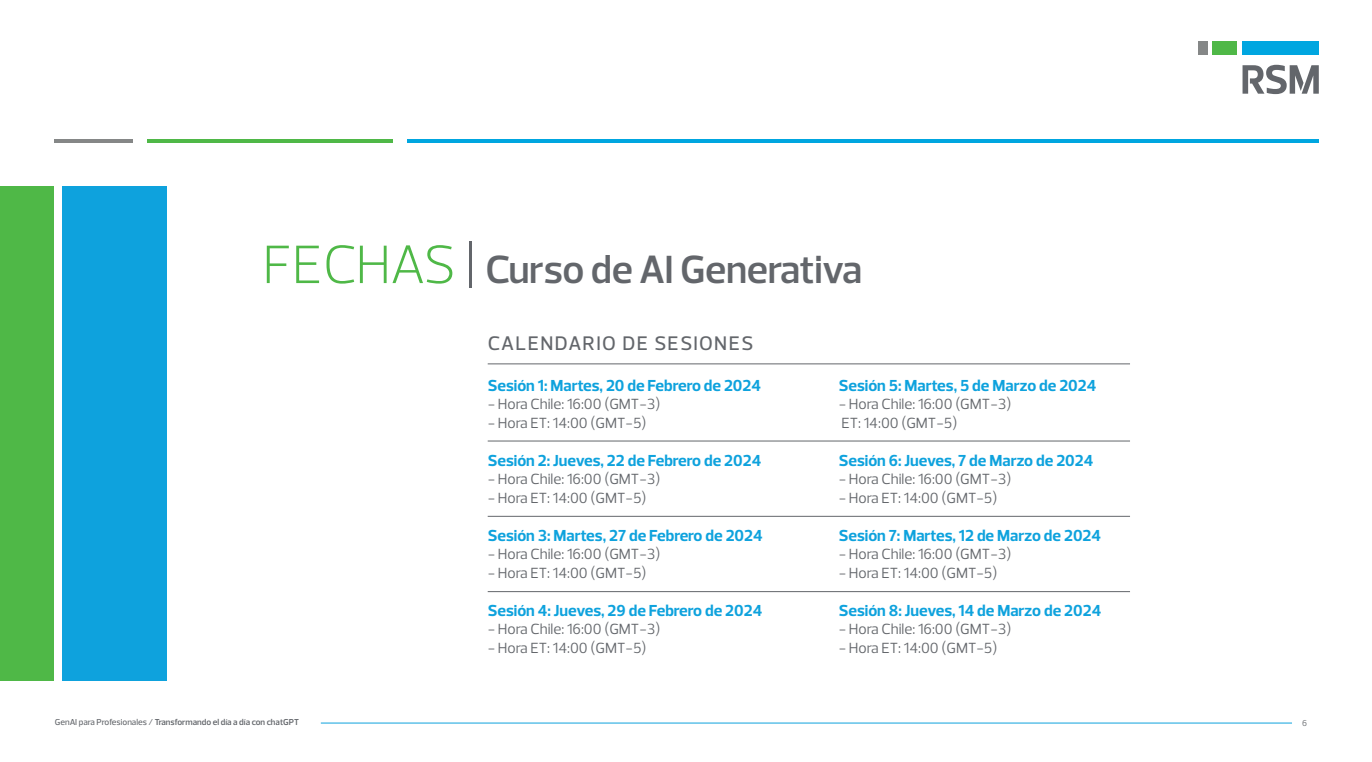
<style>
.page{position:relative;width:1372px;height:762px;background:#fff}
.page>*{position:absolute;margin:0;border:0;box-sizing:border-box;transform-origin:0 0}
.t1{font:600 40px "Prelo";letter-spacing:-.01em;color:#63666b}
.t2{font:500 20px "Prelo";letter-spacing:.065em;color:#63666b}
.t3{font:700 16.25px "Prelo";color:#0ea2dd}
.t4{font:15px "Prelo";color:#63666b}
.t5{font:600 8.75px "Prelo";color:#63666b}
.t6{font:8.75px "Prelo";color:#63666b}
.s1{font-weight:300;font-size:55px;color:#4fb847}
.s2{font-weight:400;font-size:53.25px}
.s3{font-weight:500}
</style>
<div class="page">
<hr style="left:321px;top:723px;width:970px;height:1px;background:#0ea2dd">
<div style="left:1242px;top:42px;width:76px;height:13px;background:#00a6e0"></div>
<div style="left:1197px;top:42px;width:10px;height:13px;background:#858787"></div>
<div style="left:1212px;top:42px;width:24px;height:13px;background:#4fb847"></div>
<svg style="left:1242px;top:65px;width:76px;height:29px"></svg>
<div style="left:62px;top:186px;width:105px;height:494px;background:#0ea2dd"></div>
<div style="left:0;top:186px;width:53px;height:494px;background:#4fb847"></div>
<hr style="left:54px;top:139px;width:78px;height:4px;background:#858787">
<hr style="left:147px;top:139px;width:245px;height:4px;background:#4fb847">
<hr style="left:408px;top:139px;width:910px;height:4px;background:#00a6e0">
<hr style="left:487px;top:363px;width:642px;height:1px;background:#63666b">
<hr style="left:487px;top:441px;width:642px;height:1px;background:#63666b">
<hr style="left:487px;top:516px;width:642px;height:1px;background:#63666b">
<hr style="left:487px;top:591px;width:642px;height:1px;background:#63666b">
<p class="t1" style="left:262px;top:245px;width:601px"><span class="s1">FECHAS</span> <span class="s2">|</span> Curso de AI Generativa</p>
<p class="t2" style="left:487px;top:331px;width:267px">CALENDARIO DE SESIONES</p>
<p class="t3" style="left:487px;top:375px;width:275px">Sesión 1: Martes, 20 de Febrero de 2024</p>
<p class="t4" style="left:487px;top:395px;width:174px">- Hora Chile: 16:00 (GMT-3)</p>
<p class="t4" style="left:487px;top:414px;width:160px">- Hora ET: 14:00 (GMT-5)</p>
<p class="t3" style="left:487px;top:450px;width:275px">Sesión 2: Jueves, 22 de Febrero de 2024</p>
<p class="t4" style="left:487px;top:470px;width:174px">- Hora Chile: 16:00 (GMT-3)</p>
<p class="t4" style="left:487px;top:489px;width:160px">- Hora ET: 14:00 (GMT-5)</p>
<p class="t3" style="left:487px;top:525px;width:276px">Sesión 3: Martes, 27 de Febrero de 2024</p>
<p class="t4" style="left:487px;top:545px;width:174px">- Hora Chile: 16:00 (GMT-3)</p>
<p class="t4" style="left:487px;top:564px;width:160px">- Hora ET: 14:00 (GMT-5)</p>
<p class="t3" style="left:487px;top:600px;width:276px">Sesión 4: Jueves, 29 de Febrero de 2024</p>
<p class="t4" style="left:487px;top:620px;width:174px">- Hora Chile: 16:00 (GMT-3)</p>
<p class="t4" style="left:487px;top:639px;width:160px">- Hora ET: 14:00 (GMT-5)</p>
<p class="t3" style="left:838px;top:375px;width:259px">Sesión 5: Martes, 5 de Marzo de 2024</p>
<p class="t4" style="left:838px;top:395px;width:174px">- Hora Chile: 16:00 (GMT-3)</p>
<p class="t4" style="left:841px;top:414px;width:117px">ET: 14:00 (GMT-5)</p>
<p class="t3" style="left:838px;top:450px;width:256px">Sesión 6: Jueves, 7 de Marzo de 2024</p>
<p class="t4" style="left:838px;top:470px;width:174px">- Hora Chile: 16:00 (GMT-3)</p>
<p class="t4" style="left:838px;top:489px;width:160px">- Hora ET: 14:00 (GMT-5)</p>
<p class="t3" style="left:838px;top:525px;width:264px">Sesión 7: Martes, 12 de Marzo de 2024</p>
<p class="t4" style="left:838px;top:545px;width:174px">- Hora Chile: 16:00 (GMT-3)</p>
<p class="t4" style="left:838px;top:564px;width:160px">- Hora ET: 14:00 (GMT-5)</p>
<p class="t3" style="left:838px;top:600px;width:264px">Sesión 8: Jueves, 14 de Marzo de 2024</p>
<p class="t4" style="left:838px;top:620px;width:174px">- Hora Chile: 16:00 (GMT-3)</p>
<p class="t4" style="left:838px;top:639px;width:160px">- Hora ET: 14:00 (GMT-5)</p>
<p class="t5" style="left:55px;top:717px;width:246px"><span class="s3">GenAI para Profesionales /</span> Transformando el día a día con chatGPT</p>
<p class="t6" style="left:1301px;top:718px;width:6px">6</p>
</div>
